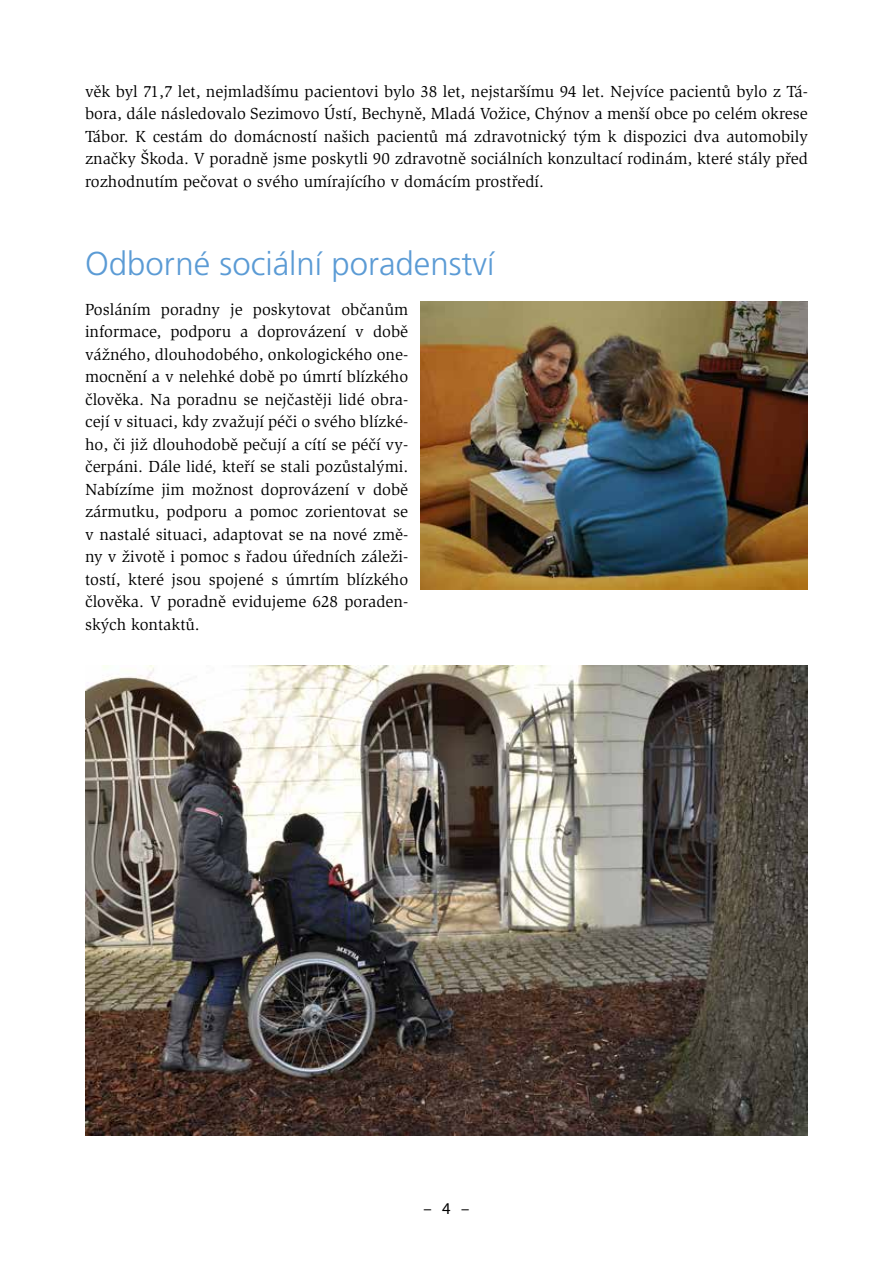
<style>
.page{position:relative;width:893px;height:1263px;background:#fff}
.page>*{position:absolute;margin:0;border:0;box-sizing:border-box;transform-origin:0 0}
.t1{font:300 33px "Frutiger CE";color:#5b9bd5}
.t2{font:16.5px/22.5px "Slimbach Std";color:#000;text-align:justify}
.t3{font:16.5px "Myriad Pro";color:#000}
</style>
<div class="page">
<img style="left:421px;top:302px;width:387px;height:287px">
<img style="left:85px;top:665px;width:723px;height:470px">
<p class="t2" style="left:85px;top:80px;width:724px">věk byl 71,7 let, nejmladšímu pacientovi bylo 38 let, nejstaršímu 94 let. Nejvíce pacientů bylo z Tá&shy;bora, dále následovalo Sezimovo Ústí, Bechyně, Mladá Vožice, Chýnov a menší obce po celém okrese Tábor. K cestám do domácností našich pacientů má zdravotnický tým k dispozici dva automobily značky Škoda. V poradně jsme poskytli 90 zdravotně sociálních konzultací rodinám, které stály před rozhodnutím pečovat o svého umírajícího v domácím prostředí.</p>
<h1 class="t1" style="left:85px;top:245px;width:411px">Odborné sociální poradenství</h1>
<p class="t2" style="left:85px;top:298px;width:325px">Posláním poradny je poskytovat občanům informace, podporu a doprovázení v době vážného, dlouhodobého, onkologického one&shy;mocnění a v nelehké době po úmrtí blízkého člověka. Na poradnu se nejčastěji lidé obra&shy;cejí v situaci, kdy zvažují péči o svého blízké&shy;ho, či již dlouhodobě pečují a cítí se péčí vy&shy;čerpáni. Dále lidé, kteří se stali pozůstalými.<br>Nabízíme jim možnost doprovázení v době zármutku, podporu a pomoc zorientovat se v nastalé situaci, adaptovat se na nové změ&shy;ny v životě i pomoc s řadou úředních záleži&shy;tostí, které jsou spojené s úmrtím blízkého člověka. V poradně evidujeme 628 poraden&shy;ských kontaktů.</p>
<p class="t3" style="left:423px;top:1198px;width:47px">– 4 –</p>
</div>
